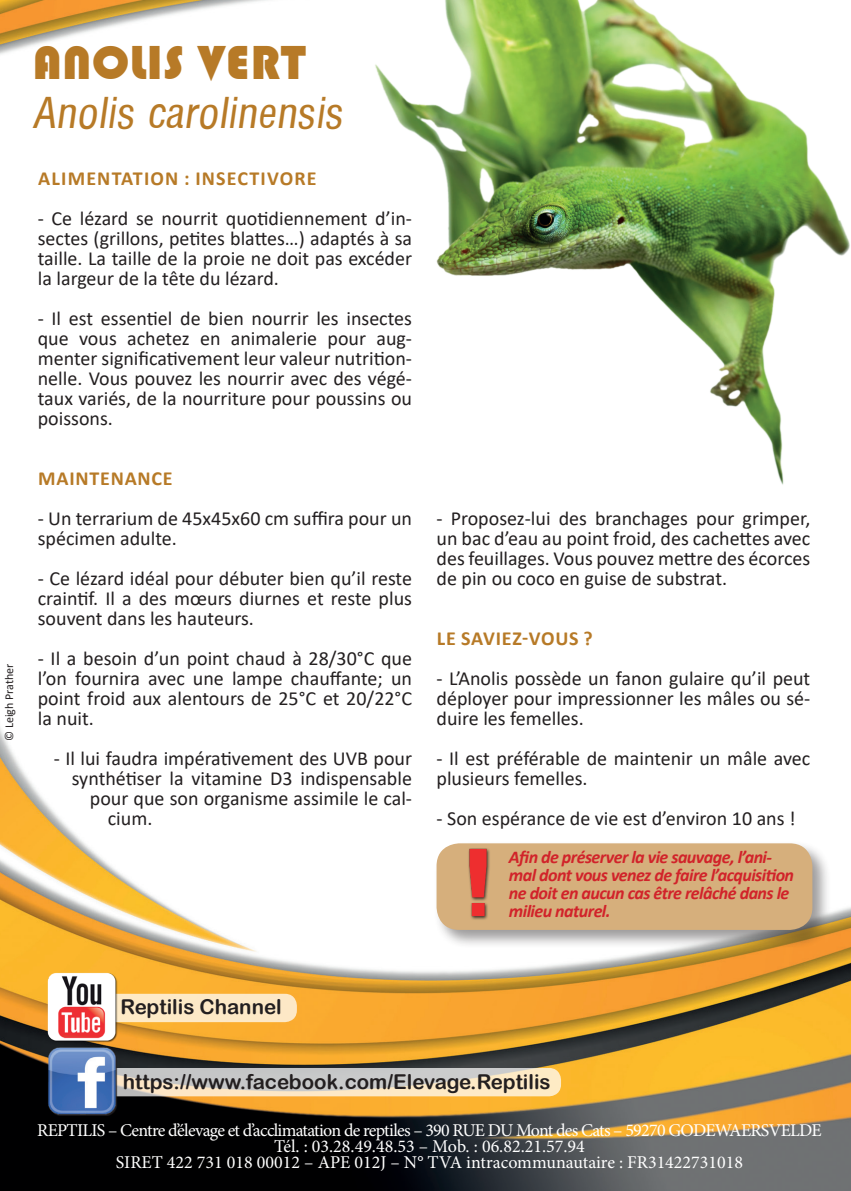
<style>
.page{position:relative;width:851px;height:1191px;background:#fff}
.page>*{position:absolute;margin:0;border:0;box-sizing:border-box;transform-origin:0 0}
.t1{font:48px "Blimpo";color:#b77a27}
.t2{font:41.6px "Arena Condensed";color:#b77a27}
.t3{font:20.4px "Arial Rounded MT Bold";color:#231f20}
.t4{font:20px/20px "Calibri";color:#231f20;text-align:justify}
.t5{font:700 20px "Calibri";letter-spacing:.04em;color:#b77a27}
.t6{font:700 20px "Calibri";letter-spacing:.06em;color:#b77a27}
.t7{font:18px/16px "Minion Pro";letter-spacing:-.035em;color:#fff;text-align:center}
.t8{font:italic 700 18px/18px "Calibri";letter-spacing:-.03em;color:#d1232a}
.t9{font:12px "Calibri";color:#231f20}
</style>
<div class="page">
<img style="left:0;top:0;width:850px;height:1191px">
<svg style="left:53px;top:1068px;width:508px;height:28px;background:#ddd5c7"></svg>
<img style="left:47px;top:1046px;width:71px;height:71px">
<div style="left:72px;top:993px;width:225px;height:29px;background:#fde9c6;border-radius:12px"></div>
<img style="left:48px;top:972px;width:70px;height:70px">
<img style="left:323px;top:0;width:527px;height:521px">
<div style="left:434px;top:840px;width:397px;height:109px;background:#231f20;opacity:.44"></div>
<div style="left:436px;top:843px;width:376px;height:87px;background:#d6af7c;border-radius:23px"></div>
<img style="left:468px;top:848px;width:22px;height:72px">
<h1 class="t1" style="left:32px;top:35px;width:276px">ANOLIS VERT</h1>
<h2 class="t2" style="left:32px;top:89px;width:318px">Anolis carolinensis</h2>
<p class="t6" style="left:38px;top:164px;width:280px">ALIMENTATION : INSECTIVORE</p>
<p class="t4" style="left:38px;top:208px;width:376px">- Ce lézard se nourrit quotidiennement d’in&shy;sectes (grillons, petites blattes…) adaptés à sa taille. La taille de la proie ne doit pas excéder la largeur de la tête du lézard.</p>
<p class="t4" style="left:38px;top:308px;width:376px">- Il est essentiel de bien nourrir les insectes que vous achetez en animalerie pour aug&shy;menter significativement leur valeur nutrition&shy;nelle. Vous pouvez les nourrir avec des végé&shy;taux variés, de la nourriture pour poussins ou poissons.</p>
<p class="t9" style="left:1px;top:741px;width:79px;rotate:-90deg">© Leigh Prather</p>
<p class="t5" style="left:38px;top:464px;width:136px">MAINTENANCE</p>
<p class="t4" style="left:38px;top:508px;width:375px">- Un terrarium de 45x45x60 cm suffira pour un spécimen adulte.</p>
<p class="t4" style="left:38px;top:568px;width:376px">- Ce lézard idéal pour débuter bien qu’il reste craintif. Il a des mœurs diurnes et reste plus souvent dans les hauteurs.</p>
<p class="t4" style="left:38px;top:648px;width:376px">- Il a besoin d’un point chaud à 28/30°C que l’on fournira avec une lampe chauffante; un point froid aux alentours de 25°C et 20/22°C la nuit.</p>
<p class="t4" style="left:54px;top:748px;width:359px">- Il lui faudra impérativement des UVB pour</p>
<p class="t4" style="left:72px;top:768px;width:341px">synthétiser la vitamine D3 indispensable</p>
<p class="t4" style="left:90px;top:788px;width:323px">pour que son organisme assimile le cal-</p>
<p class="t4" style="left:108px;top:808px;width:46px">cium.</p>
<p class="t4" style="left:436px;top:507px;width:375px">- Proposez-lui des branchages pour grimper, un bac d’eau au point froid, des cachettes avec des feuillages. Vous pouvez mettre des écorces de pin ou coco en guise de substrat.</p>
<p class="t5" style="left:437px;top:624px;width:157px">LE SAVIEZ-VOUS ?</p>
<p class="t4" style="left:436px;top:667px;width:375px">- L’Anolis possède un fanon gulaire qu’il peut déployer pour impressionner les mâles ou sé&shy;duire les femelles.</p>
<p class="t4" style="left:436px;top:747px;width:375px">- Il est préférable de maintenir un mâle avec plusieurs femelles.</p>
<p class="t4" style="left:436px;top:807px;width:360px">- Son espérance de vie est d’environ 10 ans !</p>
<p class="t8" style="left:509px;top:847px;width:287px">Afin de préserver la vie sauvage, l’ani&shy;mal dont vous venez de faire l’acquisition ne doit en aucun cas être relâché dans le milieu naturel.</p>
<p class="t3" style="left:120px;top:995px;width:163px">Reptilis Channel</p>
<p class="t3" style="left:123px;top:1069px;width:429px">https://www.facebook.com/Elevage.Reptilis</p>
<p class="t7" style="left:37px;top:1122px;width:786px">REPTILIS – Centre d’élevage et d’acclimatation de reptiles – 390 RUE DU Mont des Cats – 59270 GODEWAERSVELDE<br>Tél. : 03.28.49.48.53 – Mob. : 06.82.21.57.94<br>SIRET 422 731 018 00012 – APE 012J – N° TVA intracommunautaire : FR31422731018</p>
</div>
